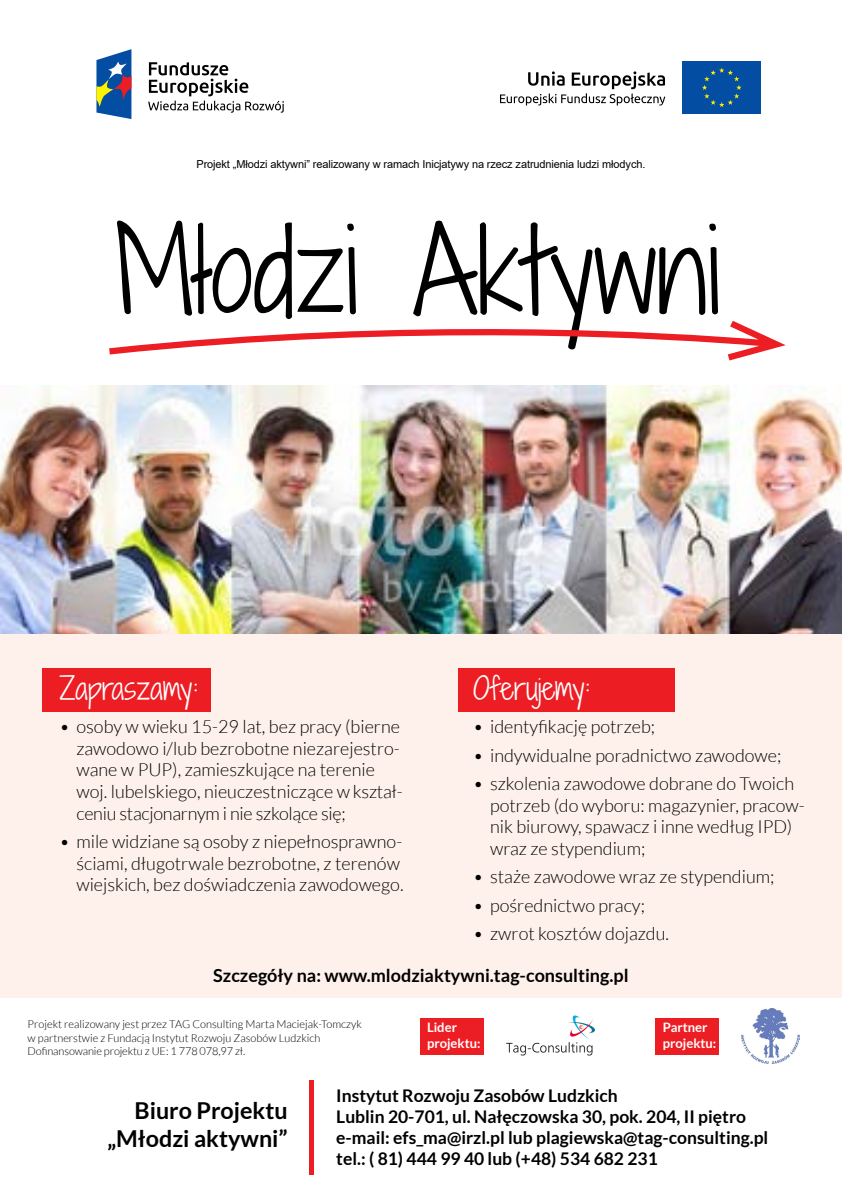
<style>
.page{position:relative;width:842px;height:1191px;background:#fff}
.page>*{position:absolute;margin:0;border:0;box-sizing:border-box;transform-origin:0 0}
.t1{font:300 30px "Shadows Into";color:#fff}
.t2{font:700 23.3px/28px "Lato";color:#000;text-align:right}
.t3{font:300 18px/21.6px "Lato";color:#000}
.t4{font:700 18px "Lato";color:#000}
.t5{font:700 17.5px/21px "Lato";color:#000}
.t6{font:700 13px/15.6px "Lato";color:#fff}
.t7{font:300 11px/13.2px "Lato";color:#000}
.t8{font:11px "Arial";letter-spacing:-.01em;color:#000}
</style>
<div class="page">
<div style="left:0;top:634px;width:842px;height:557px;background:#fef1eb"></div>
<div style="left:0;top:998px;width:842px;height:193px;background:#fff"></div>
<div style="left:458px;top:668px;width:216px;height:44px;background:#ed1d24"></div>
<div style="left:42px;top:668px;width:169px;height:44px;background:#ed1d24"></div>
<div style="left:682px;top:61px;width:79px;height:53px;background:#034ea2"></div>
<svg style="left:702px;top:68px;width:40px;height:39px"></svg>
<svg style="left:500px;top:71px;width:165px;height:34px"></svg>
<svg style="left:96px;top:49px;width:35px;height:70px;background:#53769e"></svg>
<svg style="left:148px;top:62px;width:136px;height:51px"></svg>
<svg style="left:109px;top:220px;width:677px;height:140px"></svg>
<div style="left:309px;top:1080px;width:5px;height:94px;background:#ed1d24"></div>
<img style="left:742px;top:1008px;width:57px;height:55px">
<img style="left:506px;top:1015px;width:89px;height:41px">
<div style="left:420px;top:1018px;width:63px;height:36px;background:#ed1d24"></div>
<div style="left:656px;top:1018px;width:63px;height:36px;background:#ed1d24"></div>
<img style="left:0;top:386px;width:841px;height:248px">
<p class="t8" style="left:196px;top:157px;width:450px">Projekt „Młodzi aktywni” realizowany w ramach Inicjatywy na rzecz zatrudnienia ludzi młodych.</p>
<h1 class="t1" style="left:59px;top:666px;width:140px">Zapraszamy:</h1>
<p class="t3" style="left:76px;top:716px;width:328px;text-indent:-17px">• osoby w wieku 15-29 lat, bez pracy (bierne zawodowo i/lub bezrobotne niezarejestro&shy;wane w PUP), zamieszkujące na terenie woj. lubelskiego, nieuczestniczące w kształ&shy;ceniu stacjonarnym i nie szkolące się;</p>
<p class="t3" style="left:76px;top:831px;width:329px;text-indent:-17px">• mile widziane są osoby z niepełnosprawno&shy;ściami, długotrwale bezrobotne, z terenów wiejskich, bez doświadczenia zawodowego.</p>
<h1 class="t1" style="left:473px;top:666px;width:119px">Oferujemy:</h1>
<p class="t3" style="left:473px;top:716px;width:184px">• identyfikację potrzeb;</p>
<p class="t3" style="left:473px;top:744px;width:310px">• indywidualne poradnictwo zawodowe;</p>
<p class="t3" style="left:490px;top:773px;width:316px;text-indent:-17px">• szkolenia zawodowe dobrane do Twoich potrzeb (do wyboru: magazynier, pracow&shy;nik biurowy, spawacz i inne według IPD) wraz ze stypendium;</p>
<p class="t3" style="left:473px;top:866px;width:303px">• staże zawodowe wraz ze stypendium;</p>
<p class="t3" style="left:473px;top:894px;width:173px">• pośrednictwo pracy;</p>
<p class="t3" style="left:473px;top:923px;width:198px">• zwrot kosztów dojazdu.</p>
<p class="t4" style="left:213px;top:965px;width:417px">Szczegóły na: www.mlodziaktywni.tag-consulting.pl</p>
<p class="t6" style="left:427px;top:1019px;width:55px">Lider projektu:</p>
<p class="t6" style="left:663px;top:1019px;width:55px">Partner projektu:</p>
<p class="t7" style="left:28px;top:1018px;width:336px">Projekt realizowany jest przez TAG Consulting Marta Maciejak-Tomczyk w partnerstwie z Fundacją Instytut Rozwoju Zasobów Ludzkich<br>Dofinansowanie projektu z UE: 1 778 078,97 zł.</p>
<p class="t2" style="left:107px;top:1096px;width:182px">Biuro Projektu „Młodzi aktywni”</p>
<p class="t5" style="left:336px;top:1085px;width:433px">Instytut Rozwoju Zasobów Ludzkich<br>Lublin 20-701, ul. Nałęczowska 30, pok. 204, II piętro e-mail: efs_ma@irzl.pl lub plagiewska@tag-consulting.pl tel.: ( 81) 444 99 40 lub (+48) 534 682 231</p>
</div>
